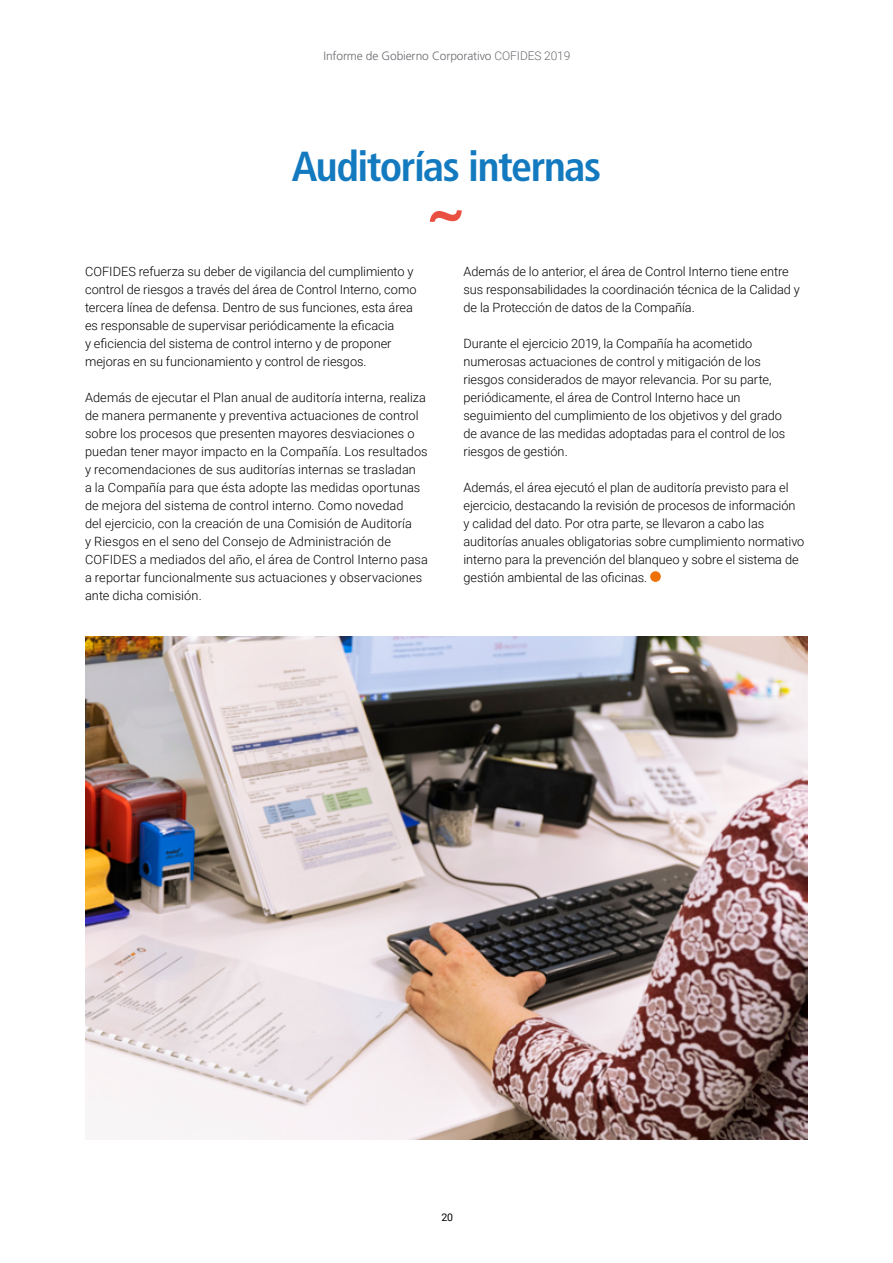
<style>
.page{position:relative;width:893px;height:1263px;background:#fff}
.page>*{position:absolute;margin:0;border:0;box-sizing:border-box;transform-origin:0 0}
.t1{font:700 condensed 42px "Frutiger LT Std";letter-spacing:-.035em;color:#137abf}
.t2{font:300 12.75px/18px "Roboto";color:#000}
.t3{font:300 12px "Frutiger LT Std";letter-spacing:-.01em;color:#6a6c71}
.t4{font:10.5px "Roboto";color:#000}
.s1{font-family:"Roboto"}
</style>
<div class="page">
<svg style="left:430px;top:210px;width:32px;height:12px"></svg>
<div style="left:650px;top:571px;width:11px;height:11px;background:#ee7108;border-radius:50%"></div>
<img style="left:85px;top:636px;width:723px;height:503px">
<p class="t3" style="left:324px;top:49px;width:248px">Informe de Gobierno Corporativo <span class="s1">COFIDES 2019</span></p>
<h1 class="t1" style="left:292px;top:142px;width:311px">Auditorías internas</h1>
<p class="t2" style="left:85px;top:262px;width:333px">COFIDES refuerza su deber de vigilancia del cumplimiento y control de riesgos a través del área de Control Interno, como tercera línea de defensa. Dentro de sus funciones, esta área es responsable de supervisar periódicamente la eficacia<br>y eficiencia del sistema de control interno y de proponer mejoras en su funcionamiento y control de riesgos.</p>
<p class="t2" style="left:85px;top:388px;width:344px">Además de ejecutar el Plan anual de auditoría interna, realiza de manera permanente y preventiva actuaciones de control sobre los procesos que presenten mayores desviaciones o puedan tener mayor impacto en la Compañía. Los resultados y recomendaciones de sus auditorías internas se trasladan<br>a la Compañía para que ésta adopte las medidas oportunas de mejora del sistema de control interno. Como novedad<br>del ejercicio, con la creación de una Comisión de Auditoría<br>y Riesgos en el seno del Consejo de Administración de COFIDES a mediados del año, el área de Control Interno pasa a reportar funcionalmente sus actuaciones y observaciones ante dicha comisión.</p>
<p class="t2" style="left:463px;top:262px;width:338px">Además de lo anterior, el área de Control Interno tiene entre sus responsabilidades la coordinación técnica de la Calidad y de la Protección de datos de la Compañía.</p>
<p class="t2" style="left:463px;top:334px;width:323px">Durante el ejercicio 2019, la Compañía ha acometido numerosas actuaciones de control y mitigación de los riesgos considerados de mayor relevancia. Por su parte, periódicamente, el área de Control Interno hace un seguimiento del cumplimiento de los objetivos y del grado de avance de las medidas adoptadas para el control de los riesgos de gestión.</p>
<p class="t2" style="left:463px;top:478px;width:342px">Además, el área ejecutó el plan de auditoría previsto para el ejercicio, destacando la revisión de procesos de información y calidad del dato. Por otra parte, se llevaron a cabo las auditorías anuales obligatorias sobre cumplimiento normativo interno para la prevención del blanqueo y sobre el sistema de gestión ambiental de las oficinas.</p>
<p class="t4" style="left:441px;top:1210px;width:13px">20</p>
</div>
